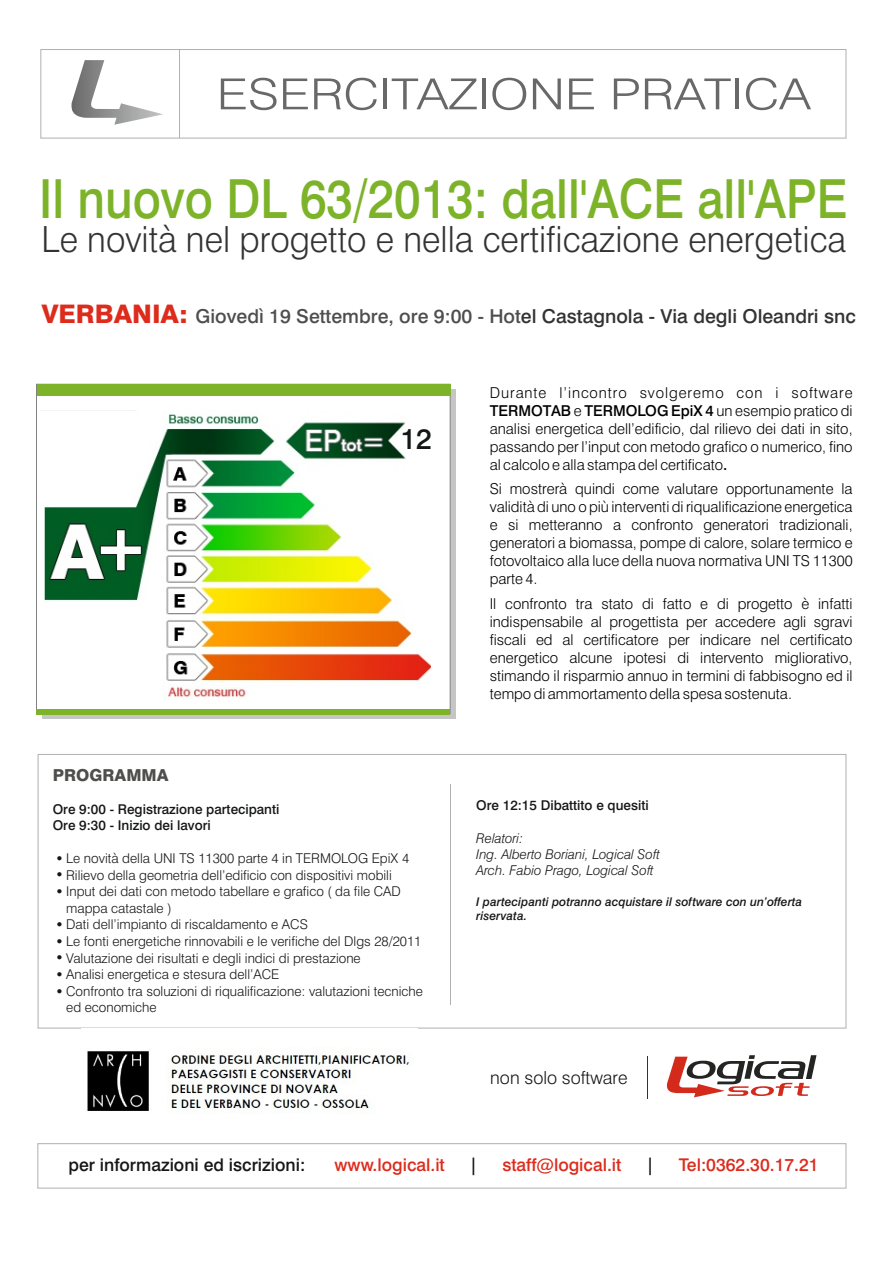
<style>
.page{position:relative;width:893px;height:1263px;background:#fff}
.page>*{position:absolute;margin:0;border:0;box-sizing:border-box;transform-origin:0 0}
.t1{font:500 53.85px "Swiss 721 BT";color:#7db329;scale:.88 1}
.t2{font:300 42.75px "Swiss 721 BT";color:#686868;scale:1.2 1}
.t3{font:300 36px "Swiss 721 BT";color:#333;scale:.96 1}
.t4{font:500 28.5px "Swiss 721 BT";color:#151616}
.t5{font:500 19.2px "Swiss 721 BT";color:#333}
.t6{font:300 18px "Swiss 721 BT";color:#151616}
.t7{font:500 17.55px "Swiss 721 BT";color:#dd2b1c}
.t8{font:500 17.55px "Swiss 721 BT";color:#151616}
.t9{font:800 16.5px "Swiss 721 BT";color:#4e4e4d}
.t10{font:300 15px/18px "Swiss 721 BT";color:#000;text-align:justify}
.t11{font:300 13.5px/16.5px "Swiss 721 BT";color:#151616}
.t12{font:500 13.5px/16.2px "Swiss 721 BT";color:#151616}
.t13{font:italic 300 13.5px/16.2px "Swiss 721 BT";color:#151616}
.t14{font:italic 500 12px/14.4px "Swiss 721 BT";color:#151616}
.s1{font-weight:800;font-size:25.5px;color:#dd2b1c}
.s2{color:#4e4e4d}
.s3{font-weight:500}
</style>
<div class="page">
<hr style="left:450px;top:784px;width:1px;height:221px;background:#afb0b0">
<div style="left:40px;top:49px;width:806px;height:90px;border:1px solid #afb0b0"></div>
<svg style="left:71px;top:60px;width:92px;height:65px"></svg>
<hr style="left:179px;top:50px;width:1px;height:88px;background:#afb0b0">
<div style="left:37px;top:1143px;width:809px;height:45px;border:1px solid #afb0b0"></div>
<svg style="left:667px;top:1055px;width:149px;height:42px"></svg>
<div style="left:42px;top:390px;width:414px;height:329px;background:#c5c5c5"></div>
<svg style="left:36px;top:383px;width:415px;height:331px;background:#f8f8f7"></svg>
<div style="left:37px;top:384px;width:413px;height:12px;background:#7db329"></div>
<div style="left:36px;top:709px;width:414px;height:5px;background:#7db329"></div>
<img style="left:41px;top:411px;width:389px;height:290px">
<hr style="left:647px;top:1056px;width:1px;height:42px;background:#323232">
<img style="left:87px;top:1051px;width:323px;height:60px">
<h2 class="t2" style="left:217px;top:77px;width:497px">ESERCITAZIONE PRATICA</h2>
<h1 class="t1" style="left:39px;top:177px;width:920px">Il nuovo DL 63/2013: dall'ACE all'APE</h1>
<h3 class="t3" style="left:42px;top:225px;width:840px">Le novità nel progetto e nella certificazione energetica</h3>
<p class="t5" style="left:42px;top:308px;width:816px"><span class="s1">VERBANIA:</span> <span class="s2">Giovedì 19 Settembre, ore 9:00 - Hot</span>el Castagnola - Via degli Oleandri snc</p>
<h3 class="t4" style="left:400px;top:428px;width:33px">12</h3>
<p class="t9" style="left:53px;top:768px;width:117px">PROGRAMMA</p>
<p class="t12" style="left:53px;top:802px;width:228px">Ore 9:00 - Registrazione partecipanti<br>Ore 9:30 - Inizio dei lavori</p>
<p class="t11" style="left:66px;top:851px;width:358px">Le novità della UNI TS 11300 parte 4 in TERMOLOG EpiX 4<br>Rilievo della geometria dell’edificio con dispositivi mobili Input dei dati con metodo tabellare e grafico ( da file CAD mappa catastale )<br>Dati dell’impianto di riscaldamento e ACS<br>Le fonti energetiche rinnovabili e le verifiche del Dlgs 28/2011<br>Valutazione dei risultati e degli indici di prestazione<br>Analisi energetica e stesura dell’ACE<br>Confronto tra soluzioni di riqualificazione: valutazioni tecniche ed economiche</p>
<p class="t10" style="left:490px;top:385px;width:364px">Durante l’incontro svolgeremo con i software <span class="s3">TERMOTAB</span> e <span class="s3">TERMOLOG EpiX 4</span> un esempio pratico di analisi energetica dell’edificio, dal rilievo dei dati in sito, passando per l’input con metodo grafico o numerico, fino al calcolo e alla stampa del certificato<span class="s3">.</span></p>
<p class="t10" style="left:490px;top:481px;width:364px">Si mostrerà quindi come valutare opportunamente la validità di uno o più interventi di riqualificazione energetica e si metteranno a confronto generatori tradizionali, generatori a biomassa, pompe di calore, solare termico e fotovoltaico alla luce della nuova normativa UNI TS 11300 parte 4.</p>
<p class="t10" style="left:490px;top:596px;width:364px">Il confronto tra stato di fatto e di progetto è infatti indispensabile al progettista per accedere agli sgravi fiscali ed al certificatore per indicare nel certificato energetico alcune ipotesi di intervento migliorativo, stimando il risparmio annuo in termini di fabbisogno ed il tempo di ammortamento della spesa sostenuta.</p>
<p class="t12" style="left:476px;top:799px;width:174px">Ore 12:15 Dibattito e quesiti</p>
<p class="t13" style="left:476px;top:831px;width:185px">Relatori:<br>Ing. Alberto Boriani, Logical Soft<br>Arch. Fabio Prago, Logical Soft</p>
<p class="t14" style="left:476px;top:896px;width:328px">I partecipanti potranno acquistare il software con un’offerta riservata.</p>
<p class="t6" style="left:490px;top:1070px;width:139px">non solo software</p>
<p class="t8" style="left:69px;top:1158px;width:238px">per informazioni ed iscrizioni:</p>
<p class="t7" style="left:335px;top:1158px;width:112px">www.logical.it</p>
<p class="t8" style="left:469px;top:1158px;width:10px">|</p>
<p class="t7" style="left:502px;top:1158px;width:121px">staff@logical.it</p>
<p class="t8" style="left:646px;top:1158px;width:10px">|</p>
<p class="t7" style="left:679px;top:1158px;width:141px">Tel:0362.30.17.21</p>
</div>
